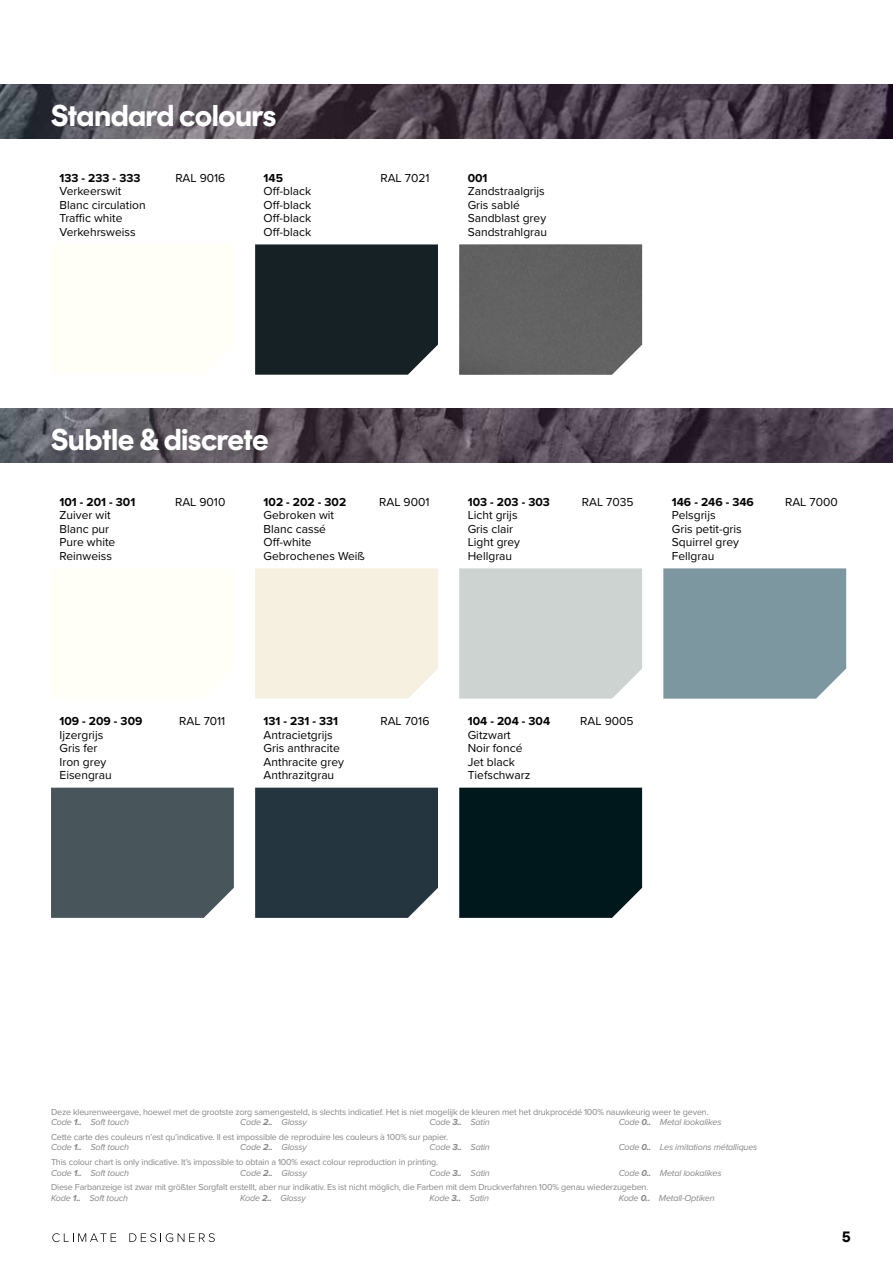
<style>
.page{position:relative;width:893px;height:1263px;background:#fff}
.page>*{position:absolute;margin:0;border:0;box-sizing:border-box;transform-origin:0 0}
.t1{font:700 30px "Rund Display";color:#fff}
.t2{font:700 15px "Rund Display";color:#000}
.t3{font:12px/13.5px "Proxima Nova";color:#000}
.t4{font:700 12px "Proxima Nova";color:#000}
.t5{font:9px/10.5px "Proxima Nova";letter-spacing:-.02em;color:#878787}
.t6{font:italic 9px "Proxima Nova";letter-spacing:-.02em;color:#878787}
.s1{font-style:italic}
.s2{font-weight:700;font-style:italic}
.s3{font-weight:700}
</style>
<div class="page">
<svg style="left:52px;top:1233px;width:64px;height:9px"></svg>
<svg style="left:129px;top:1233px;width:86px;height:9px"></svg>
<img style="left:0;top:409px;width:893px;height:53px">
<img style="left:0;top:85px;width:893px;height:53px">
<div style="left:459px;top:244px;width:183px;height:131px;background:#616161"></div>
<div style="left:255px;top:244px;width:183px;height:131px;background:#162125"></div>
<div style="left:663px;top:568px;width:183px;height:131px;background:#7c979f"></div>
<div style="left:459px;top:568px;width:183px;height:131px;background:#cdd3d1"></div>
<div style="left:255px;top:568px;width:183px;height:131px;background:#f5f0e0"></div>
<div style="left:459px;top:788px;width:183px;height:130px;background:#00181b"></div>
<div style="left:51px;top:788px;width:183px;height:130px;background:#48565c"></div>
<div style="left:255px;top:788px;width:183px;height:130px;background:#24353f"></div>
<h1 class="t1" style="left:51px;top:98px;width:227px">Standard colours</h1>
<h3 class="t4" style="left:60px;top:169px;width:82px">133 - 233 - 333</h3>
<h3 class="t3" style="left:175px;top:171px;width:52px">RAL 9016</h3>
<h3 class="t3" style="left:60px;top:184px;width:88px">Verkeerswit<br>Blanc circulation<br>Traffic white<br>Verkehrsweiss</h3>
<h3 class="t4" style="left:264px;top:169px;width:21px">145</h3>
<h3 class="t3" style="left:380px;top:171px;width:51px">RAL 7021</h3>
<h3 class="t3" style="left:264px;top:184px;width:49px;text-align:justify">Off-black Off-black Off-black Off-black</h3>
<h3 class="t4" style="left:468px;top:169px;width:21px">001</h3>
<h3 class="t3" style="left:468px;top:184px;width:81px">Zandstraalgrijs<br>Gris sablé<br>Sandblast grey<br>Sandstrahlgrau</h3>
<h1 class="t1" style="left:51px;top:422px;width:219px">Subtle &amp; discrete</h1>
<h3 class="t4" style="left:60px;top:493px;width:77px">101 - 201 - 301</h3>
<h3 class="t3" style="left:175px;top:495px;width:52px">RAL 9010</h3>
<h3 class="t3" style="left:60px;top:508px;width:57px">Zuiver wit<br>Blanc pur<br>Pure white<br>Reinweiss</h3>
<h3 class="t4" style="left:264px;top:493px;width:84px">102 - 202 - 302</h3>
<h3 class="t3" style="left:379px;top:495px;width:52px">RAL 9001</h3>
<h3 class="t3" style="left:264px;top:508px;width:103px">Gebroken wit<br>Blanc cassé<br>Off-white<br>Gebrochenes Weiß</h3>
<h3 class="t4" style="left:468px;top:493px;width:84px">103 - 203 - 303</h3>
<h3 class="t3" style="left:582px;top:495px;width:53px">RAL 7035</h3>
<h3 class="t3" style="left:468px;top:508px;width:54px">Licht grijs<br>Gris clair<br>Light grey<br>Hellgrau</h3>
<h3 class="t4" style="left:672px;top:493px;width:84px">146 - 246 - 346</h3>
<h3 class="t3" style="left:785px;top:495px;width:54px">RAL 7000</h3>
<h3 class="t3" style="left:672px;top:508px;width:72px">Pelsgrijs<br>Gris petit-gris<br>Squirrel grey<br>Fellgrau</h3>
<h3 class="t4" style="left:60px;top:712px;width:84px">109 - 209 - 309</h3>
<h3 class="t3" style="left:179px;top:714px;width:48px">RAL 7011</h3>
<h3 class="t3" style="left:60px;top:727px;width:54px">Ijzergrijs<br>Gris fer<br>Iron grey<br>Eisengrau</h3>
<h3 class="t4" style="left:264px;top:712px;width:76px">131 - 231 - 331</h3>
<h3 class="t3" style="left:380px;top:714px;width:51px">RAL 7016</h3>
<h3 class="t3" style="left:264px;top:727px;width:82px">Antracietgrijs<br>Gris anthracite<br>Anthracite grey<br>Anthrazitgrau</h3>
<h3 class="t4" style="left:468px;top:712px;width:84px">104 - 204 - 304</h3>
<h3 class="t3" style="left:580px;top:714px;width:55px">RAL 9005</h3>
<h3 class="t3" style="left:468px;top:727px;width:64px">Gitzwart<br>Noir foncé<br>Jet black<br>Tiefschwarz</h3>
<p class="t5" style="left:51px;top:1106px;width:659px">Deze kleurenweergave, hoewel met de grootste zorg samengesteld, is slechts indicatief. Het is niet mogelijk de kleuren met het drukprocédé 100% nauwkeurig weer te geven.<br><span class="s1">Code</span> <span class="s2">1..</span> <span class="s1">Soft touch</span></p>
<p class="t6" style="left:240px;top:1115px;width:68px">Code <span class="s3">2..</span> Glossy</p>
<p class="t6" style="left:429px;top:1115px;width:62px">Code <span class="s3">3..</span> Satin</p>
<p class="t6" style="left:619px;top:1115px;width:104px">Code <span class="s3">0..</span> Metal lookalikes</p>
<p class="t5" style="left:51px;top:1131px;width:399px">Cette carte des couleurs n’est qu’indicative. Il est impossible de reproduire les couleurs à 100% sur papier.<br><span class="s1">Code</span> <span class="s2">1..</span> <span class="s1">Soft touch</span></p>
<p class="t6" style="left:240px;top:1141px;width:68px">Code <span class="s3">2..</span> Glossy</p>
<p class="t6" style="left:429px;top:1141px;width:62px">Code <span class="s3">3..</span> Satin</p>
<p class="t6" style="left:619px;top:1141px;width:140px">Code <span class="s3">0..</span> Les imitations métalliques</p>
<p class="t5" style="left:51px;top:1156px;width:389px">This colour chart is only indicative. It’s impossible to obtain a 100% exact colour reproduction in printing.<br><span class="s1">Code</span> <span class="s2">1..</span> <span class="s1">Soft touch</span></p>
<p class="t5" style="left:51px;top:1165px;width:672px;line-height:14.7px;text-indent:568px"><span class="s1">Code</span> <span class="s2">0..</span> <span class="s1">Metal lookalikes<br></span>Diese Farbanzeige ist zwar mit größter Sorgfalt erstellt, aber nur indikativ. Es ist nicht möglich, die Farben mit dem Druckverfahren 100% genau wiederzugeben.</p>
<p class="t6" style="left:51px;top:1191px;width:78px">Kode <span class="s3">1..</span> Soft touch</p>
<p class="t6" style="left:240px;top:1191px;width:67px">Kode <span class="s3">2..</span> Glossy</p>
<p class="t6" style="left:429px;top:1191px;width:61px">Kode <span class="s3">3..</span> Satin</p>
<p class="t6" style="left:619px;top:1191px;width:98px">Kode <span class="s3">0..</span> Metall-Optiken</p>
<p class="t6" style="left:240px;top:1166px;width:68px">Code <span class="s3">2..</span> Glossy</p>
<p class="t6" style="left:429px;top:1166px;width:62px">Code <span class="s3">3..</span> Satin</p>
<h2 class="t2" style="left:842px;top:1228px;width:10px">5</h2>
</div>
